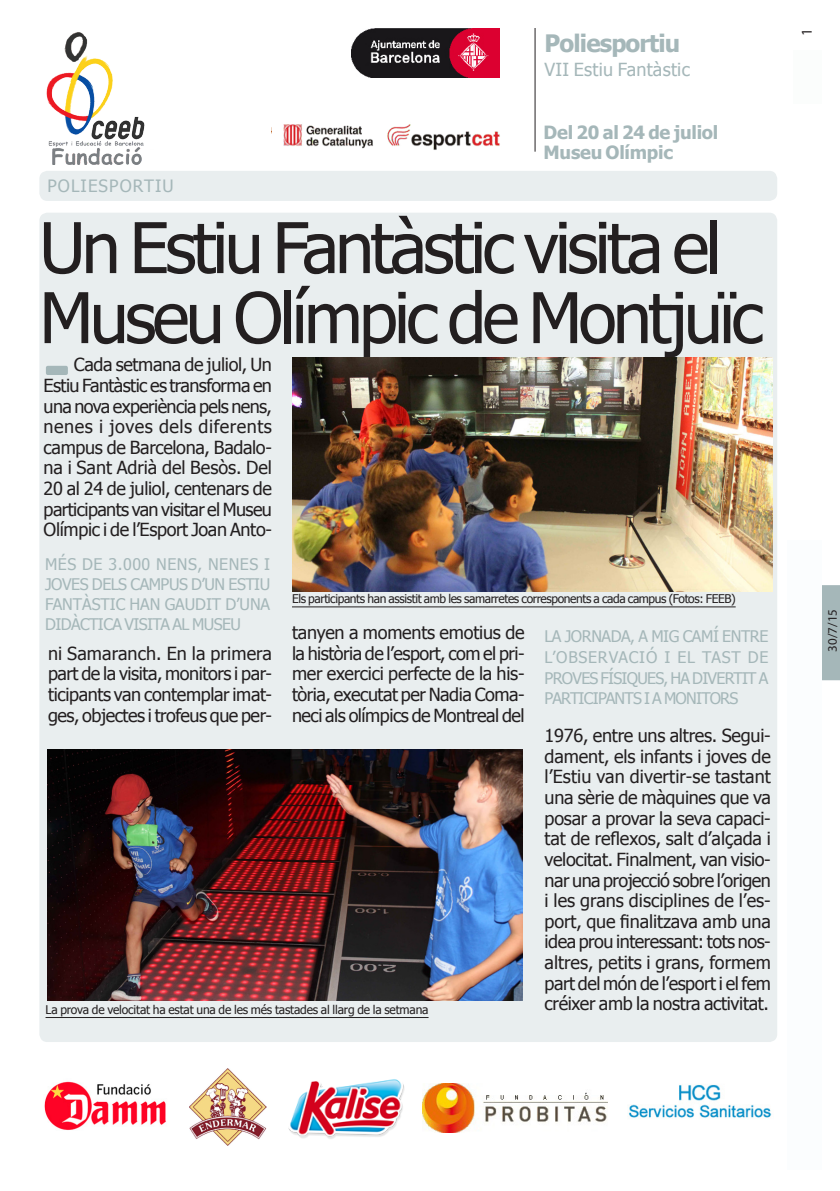
<style>
.page{position:relative;width:840px;height:1191px;background:#fff}
.page>*{position:absolute;margin:0;border:0;box-sizing:border-box;transform-origin:0 0}
.totc_TITULAR-noti-31{font:70px/70px "Tahoma";letter-spacing:-.055em;color:#231f20}
.t1{font:700 24px "Tahoma";letter-spacing:-.035em;color:#a5b7b9}
.t2{font:700 18.2px "Tahoma";letter-spacing:-.015em;color:#a5b7b9}
.totc_TEXT_BASE{font:18px/20.6px "Tahoma";letter-spacing:-.025em;color:#231f20;text-align:justify}
.t3{font:18px "Tahoma";letter-spacing:.015em;color:#a5b7b9}
.totc_EPÍGRAF{font:17px "Tahoma";letter-spacing:.065em;color:#a5b7b9}
.totc_EPÍGRAF-2{font:16px/20px "Tahoma";letter-spacing:-.04em;color:#a5b7b9;text-align:justify}
.t4{font:15px "Myriad Pro";color:#231f20}
.totc_FRASE_noti-càrr{font:13px "Myriad Pro";color:#231f20}
.totc_PEU_FOTO{font:12px "Tahoma";letter-spacing:-.035em;color:#231f20}
.totc_PEU_FOTO-2{font:12px "Tahoma";letter-spacing:-.015em;color:#231f20}
</style>
<div class="page">
<div style="left:822px;top:585px;width:17px;height:95px;background:#a5b7b9"></div>
<img style="left:44px;top:1081px;width:122px;height:49px">
<div style="left:39px;top:213px;width:737px;height:829px;background:#e9eeef;border-radius:8px"></div>
<div style="left:39px;top:171px;width:737px;height:30px;background:#e9eeef;border-radius:8px"></div>
<img style="left:292px;top:357px;width:480px;height:234px">
<hr style="left:292px;top:606px;width:443px;height:1px;background:#231f20">
<hr style="left:534px;top:28px;width:1px;height:124px;background:#231f20">
<div style="left:787px;top:540px;width:34px;height:629px;background:#fbfdfe"></div>
<div style="left:793px;top:50px;width:28px;height:54px;background:#fbfdfc"></div>
<img style="left:351px;top:28px;width:148px;height:50px">
<img style="left:628px;top:1084px;width:144px;height:34px">
<img style="left:283px;top:124px;width:217px;height:26px">
<img style="left:46px;top:32px;width:99px;height:133px">
<img style="left:47px;top:749px;width:475px;height:251px">
<hr style="left:45px;top:1017px;width:383px;height:1px;background:#231f20">
<div style="left:46px;top:366px;width:22px;height:9px;background:#a5b7b9;border-radius:2px"></div>
<img style="left:288px;top:1079px;width:116px;height:60px">
<img style="left:189px;top:1068px;width:77px;height:77px">
<img style="left:422px;top:1083px;width:184px;height:49px">
<p class="t1" style="left:544px;top:27px;width:137px">Poliesportiu</p>
<p class="t3" style="left:544px;top:58px;width:147px">VII Estiu Fantàstic</p>
<p class="totc_EPÍGRAF" style="left:47px;top:174px;width:128px">POLIESPORTIU</p>
<p class="t2" style="left:543px;top:119px;width:176px">Del 20 al 24 de juliol</p>
<p class="t2" style="left:543px;top:140px;width:131px">Museu Olímpic</p>
<p class="totc_TITULAR-noti-31" style="left:39px;top:216px;width:725px">Un Estiu Fantàstic visita el<br>Museu Olímpic de Montjuïc</p>
<p class="totc_TEXT_BASE" style="left:44px;top:355px;width:230px;text-indent:30px">Cada setmana de juliol, Un Estiu Fantàstic es transforma en una nova experiència pels nens, nenes i joves dels diferents campus de Barcelona, Badalo&shy;na i Sant Adrià del Besòs. Del 20 al 24 de juliol, centenars de participants van visitar el Museu Olímpic i de l’Esport Joan Anto-</p>
<p class="totc_EPÍGRAF-2" style="left:45px;top:555px;width:226px">MÉS DE 3.000 NENS, NENES I JOVES DELS CAMPUS D’UN ESTIU FANTÀSTIC HAN GAUDIT D’UNA DIDÀCTICA VISITA AL MUSEU</p>
<p class="totc_TEXT_BASE" style="left:48px;top:644px;width:225px">ni Samaranch. En la primera part de la visita, monitors i par&shy;ticipants van contemplar imat&shy;ges, objectes i trofeus que per-</p>
<p class="totc_PEU_FOTO" style="left:292px;top:590px;width:445px">Els participants han assistit amb les samarretes corresponents a cada campus (Fotos: FEEB)</p>
<p class="totc_TEXT_BASE" style="left:292px;top:623px;width:234px">tanyen a moments emotius de la història de l’esport, com el pri&shy;mer exercici perfecte de la his&shy;tòria, executat per Nadia Coma&shy;neci als olímpics de Montreal del</p>
<p class="totc_EPÍGRAF-2" style="left:544px;top:627px;width:225px;line-height:20.6px">LA JORNADA, A MIG CAMÍ ENTRE L’OBSERVACIÓ I EL TAST DE PROVES FÍSIQUES, HA DIVERTIT A PARTICIPANTS I A MONITORS</p>
<p class="totc_PEU_FOTO-2" style="left:45px;top:1001px;width:384px">La prova de velocitat ha estat una de les més tastades al llarg de la setmana</p>
<p class="totc_TEXT_BASE" style="left:544px;top:726px;width:228px">1976, entre uns altres. Segui&shy;dament, els infants i joves de l’Estiu van divertir-se tastant una sèrie de màquines que va posar a provar la seva capaci&shy;tat de reflexos, salt d’alçada i velocitat. Finalment, van visio&shy;nar una projecció sobre l’origen i les grans disciplines de l’es&shy;port, que finalitzava amb una idea prou interessant: tots nos&shy;altres, petits i grans, formem part del món de l’esport i el fem créixer amb la nostra activitat.</p>
<p class="t4" style="left:797px;top:36px;width:9px;rotate:-90deg">1</p>
<p class="totc_FRASE_noti-càrr" style="left:824px;top:652px;width:44px;rotate:-90deg">30/7/15</p>
</div>
